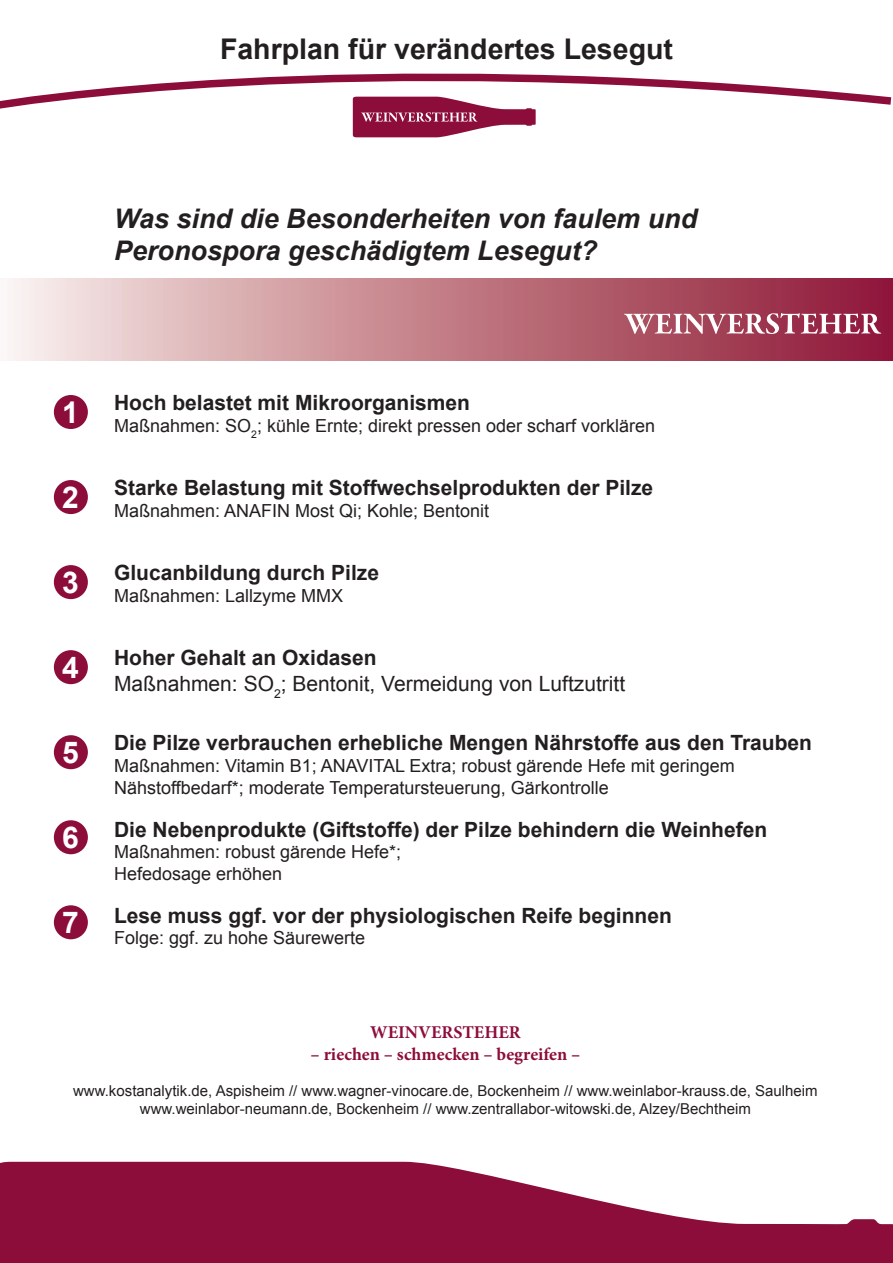
<style>
.page{position:relative;width:893px;height:1263px;background:#fff}
.page>*{position:absolute;margin:0;border:0;box-sizing:border-box;transform-origin:0 0}
.t1{font:700 28.5px "Arial";color:#231f20}
.t2{font:italic 700 27px/32.4px "Arial";color:#231f20}
.t3{font:700 21px "Arial";color:#231f20}
.t4{font:21px/25.2px "Arial";color:#231f20}
.t5{font:18px/21.6px "Arial";color:#231f20}
.t6{font:700 18px "Minion Pro";color:#8d0d3a}
.t7{font:15px/18px "Arial";color:#231f20;text-align:center}
.s1{font-size:30px;color:#fff}
.s2{font-weight:700;font-size:30px;color:#fff}
.s3{font-weight:700}
</style>
<div class="page">
<svg style="left:10px;top:279px;width:883px;height:82px;background:#c4848e"></svg>
<svg style="left:353px;top:113px;width:183px;height:24px"></svg>
<svg style="left:0;top:73px;width:892px;height:40px"></svg>
<svg style="left:0;top:1162px;width:893px;height:101px;fill:#8d0d3a"></svg>
<svg style="left:624px;top:313px;width:257px;height:21px"></svg>
<div style="left:54px;top:395px;width:34px;height:34px;background:#8d0d3a;border-radius:50%"></div>
<div style="left:54px;top:480px;width:34px;height:34px;background:#8d0d3a;border-radius:50%"></div>
<div style="left:54px;top:565px;width:34px;height:34px;background:#8d0d3a;border-radius:50%"></div>
<div style="left:54px;top:650px;width:34px;height:34px;background:#8d0d3a;border-radius:50%"></div>
<div style="left:54px;top:735px;width:34px;height:34px;background:#8d0d3a;border-radius:50%"></div>
<div style="left:54px;top:820px;width:34px;height:34px;background:#8d0d3a;border-radius:50%"></div>
<div style="left:54px;top:905px;width:34px;height:34px;background:#8d0d3a;border-radius:50%"></div>
<h1 class="t1" style="left:220px;top:30px;width:454px">Fahrplan für verändertes Lesegut</h1>
<h2 class="t2" style="left:114px;top:203px;width:585px">Was sind die Besonderheiten von faulem und<br>Peronospora geschädigtem Lesegut?</h2>
<p class="t3" style="left:62px;top:389px;width:409px"><span class="s1">1</span> Hoch belastet mit Mikroorganismen</p>
<p class="t5" style="left:114px;top:415px;width:543px">Maßnahmen: SO<sub>2</sub>; kühle Ernte; direkt pressen oder scharf vorklären</p>
<p class="t3" style="left:62px;top:474px;width:593px"><span class="s1">2</span> Starke Belastung mit Stoffwechselprodukten der Pilze</p>
<p class="t5" style="left:114px;top:500px;width:377px">Maßnahmen: ANAFIN Most Qi; Kohle; Bentonit</p>
<p class="t3" style="left:62px;top:559px;width:318px"><span class="s1">3</span> Glucanbildung durch Pilze</p>
<p class="t5" style="left:114px;top:585px;width:231px">Maßnahmen: Lallzyme MMX</p>
<p class="t4" style="left:114px;top:646px;width:513px;text-indent:-52px"><span class="s2">4</span> <span class="s3">Hoher Gehalt an Oxidasen<br></span>Maßnahmen: SO<sub>2</sub>; Bentonit, Vermeidung von Luftzutritt</p>
<p class="t3" style="left:62px;top:729px;width:751px"><span class="s1">5</span> Die Pilze verbrauchen erhebliche Mengen Nährstoffe aus den Trauben</p>
<p class="t5" style="left:114px;top:755px;width:622px">Maßnahmen: Vitamin B1; ANAVITAL Extra; robust gärende Hefe mit geringem<br>Nähstoffbedarf*; moderate Temperatursteuerung, Gärkontrolle</p>
<p class="t3" style="left:62px;top:815px;width:707px"><span class="s1">6</span> Die Nebenprodukte (Giftstoffe) der Pilze behindern die Weinhefen</p>
<p class="t5" style="left:114px;top:841px;width:289px">Maßnahmen: robust gärende Hefe*;<br>Hefedosage erhöhen</p>
<p class="t3" style="left:62px;top:901px;width:611px"><span class="s1">7</span> Lese muss ggf. vor der physiologischen Reife beginnen</p>
<p class="t5" style="left:114px;top:927px;width:253px">Folge: ggf. zu hohe Säurewerte</p>
<p class="t6" style="left:370px;top:1019px;width:152px">WEINVERSTEHER</p>
<p class="t6" style="left:311px;top:1041px;width:271px">– riechen – schmecken – begreifen –</p>
<p class="t7" style="left:73px;top:1081px;width:746px">www.kostanalytik.de, Aspisheim // www.wagner-vinocare.de, Bockenheim // www.weinlabor-krauss.de, Saulheim www.weinlabor-neumann.de, Bockenheim // www.zentrallabor-witowski.de, Alzey/Bechtheim</p>
</div>
